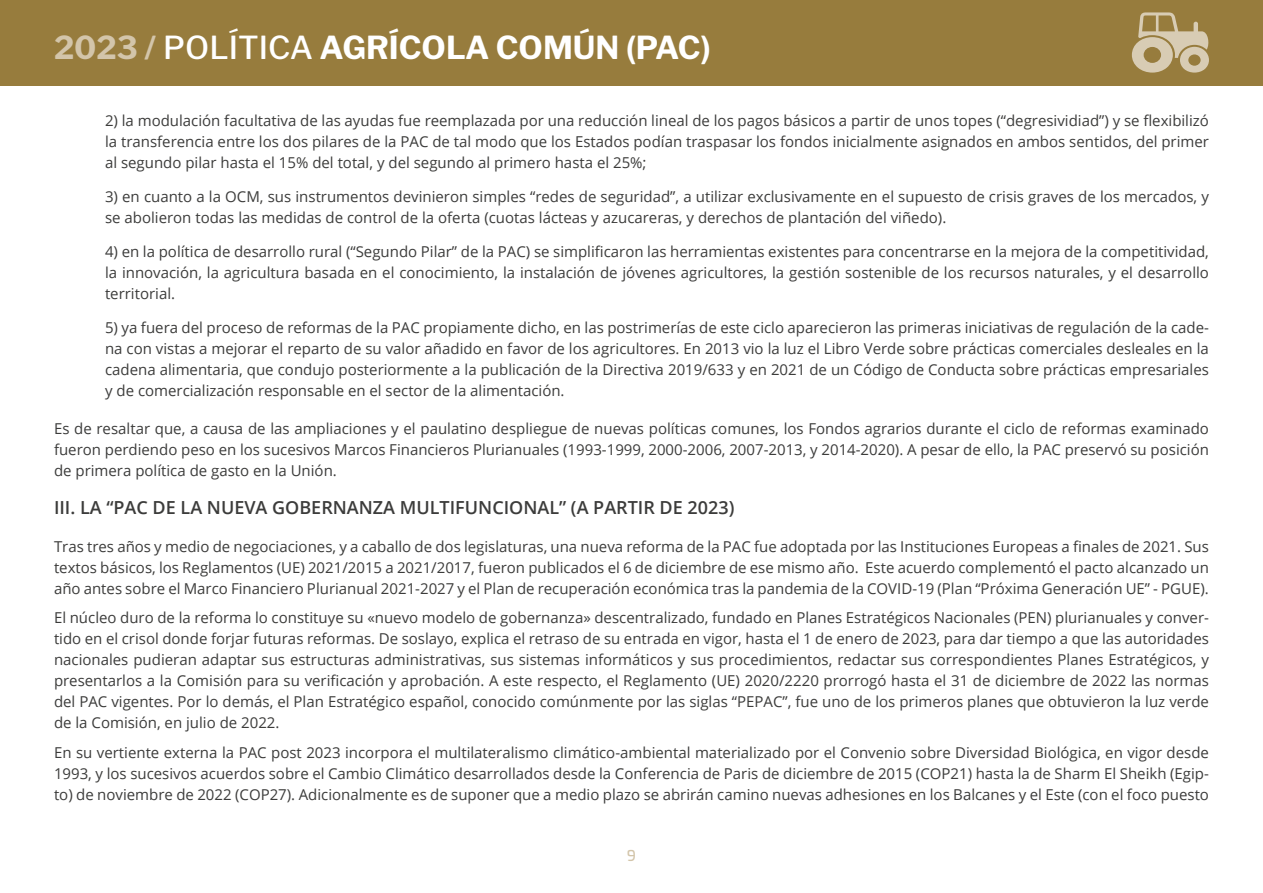
<style>
.page{position:relative;width:1263px;height:893px;background:#fff}
.page>*{position:absolute;margin:0;border:0;box-sizing:border-box;transform-origin:0 0}
.t1{font:700 31.5px "Libre Franklin";color:#fff}
.t2{font:600 18px "Open Sans";color:#3c3c3b}
.t3{font:15px/21px "Open Sans";color:#3c3c3b;text-align:justify}
.t4{font:500 15px "Exo";color:#d3c5aa}
.s1{color:#d3c5aa}
.s2{font-weight:500}
</style>
<div class="page">
<div style="left:0;top:0;width:1263px;height:85px;background:#977c3d"></div>
<svg style="left:1132px;top:12px;width:77px;height:61px"></svg>
<h1 class="t1" style="left:54px;top:23px;width:658px"><span class="s1">2023 /</span> <span class="s2">POLÍTICA</span> AGRÍCOLA COMÚN (PAC)</h1>
<p class="t3" style="left:105px;top:110px;width:1105px">2) la modulación facultativa de las ayudas fue reemplazada por una reducción lineal de los pagos básicos a partir de unos topes (“degresividiad”) y se flexibilizó la transferencia entre los dos pilares de la PAC de tal modo que los Estados podían traspasar los fondos inicialmente asignados en ambos sentidos, del primer al segundo pilar hasta el 15% del total, y del segundo al primero hasta el 25%;</p>
<p class="t3" style="left:105px;top:186px;width:1105px">3) en cuanto a la OCM, sus instrumentos devinieron simples “redes de seguridad”, a utilizar exclusivamente en el supuesto de crisis graves de los mercados, y se abolieron todas las medidas de control de la oferta (cuotas lácteas y azucareras, y derechos de plantación del viñedo).</p>
<p class="t3" style="left:105px;top:240px;width:1105px">4) en la política de desarrollo rural (“Segundo Pilar” de la PAC) se simplificaron las herramientas existentes para concentrarse en la mejora de la competitividad, la innovación, la agricultura basada en el conocimiento, la instalación de jóvenes agricultores, la gestión sostenible de los recursos naturales, y el desarrollo territorial.</p>
<p class="t3" style="left:105px;top:316px;width:1105px">5) ya fuera del proceso de reformas de la PAC propiamente dicho, en las postrimerías de este ciclo aparecieron las primeras iniciativas de regulación de la cade&shy;na con vistas a mejorar el reparto de su valor añadido en favor de los agricultores. En 2013 vio la luz el Libro Verde sobre prácticas comerciales desleales en la cadena alimentaria, que condujo posteriormente a la publicación de la Directiva 2019/633 y en 2021 de un Código de Conducta sobre prácticas empresariales y de comercialización responsable en el sector de la alimentación.</p>
<p class="t3" style="left:54px;top:417px;width:1156px">Es de resaltar que, a causa de las ampliaciones y el paulatino despliegue de nuevas políticas comunes, los Fondos agrarios durante el ciclo de reformas examinado fueron perdiendo peso en los sucesivos Marcos Financieros Plurianuales (1993-1999, 2000-2006, 2007-2013, y 2014-2020). A pesar de ello, la PAC preservó su posición de primera política de gasto en la Unión.</p>
<p class="t2" style="left:54px;top:495px;width:682px">III. LA “PAC DE LA NUEVA GOBERNANZA MULTIFUNCIONAL” (A PARTIR DE 2023)</p>
<p class="t3" style="left:54px;top:535px;width:1156px">Tras tres años y medio de negociaciones, y a caballo de dos legislaturas, una nueva reforma de la PAC fue adoptada por las Instituciones Europeas a finales de 2021. Sus textos básicos, los Reglamentos (UE) 2021/2015 a 2021/2017, fueron publicados el 6 de diciembre de ese mismo año. Este acuerdo complementó el pacto alcanzado un año antes sobre el Marco Financiero Plurianual 2021-2027 y el Plan de recuperación económica tras la pandemia de la COVID-19 (Plan “Próxima Generación UE” - PGUE).</p>
<p class="t3" style="left:54px;top:607px;width:1156px">El núcleo duro de la reforma lo constituye su «nuevo modelo de gobernanza» descentralizado, fundado en Planes Estratégicos Nacionales (PEN) plurianuales y conver&shy;tido en el crisol donde forjar futuras reformas. De soslayo, explica el retraso de su entrada en vigor, hasta el 1 de enero de 2023, para dar tiempo a que las autoridades nacionales pudieran adaptar sus estructuras administrativas, sus sistemas informáticos y sus procedimientos, redactar sus correspondientes Planes Estratégicos, y presentarlos a la Comisión para su verificación y aprobación. A este respecto, el Reglamento (UE) 2020/2220 prorrogó hasta el 31 de diciembre de 2022 las normas del PAC vigentes. Por lo demás, el Plan Estratégico español, conocido comúnmente por las siglas “PEPAC”, fue uno de los primeros planes que obtuvieron la luz verde de la Comisión, en julio de 2022.</p>
<p class="t3" style="left:54px;top:741px;width:1156px">En su vertiente externa la PAC post 2023 incorpora el multilateralismo climático-ambiental materializado por el Convenio sobre Diversidad Biológica, en vigor desde 1993, y los sucesivos acuerdos sobre el Cambio Climático desarrollados desde la Conferencia de Paris de diciembre de 2015 (COP21) hasta la de Sharm El Sheikh (Egip&shy;to) de noviembre de 2022 (COP27). Adicionalmente es de suponer que a medio plazo se abrirán camino nuevas adhesiones en los Balcanes y el Este (con el foco puesto</p>
<p class="t4" style="left:627px;top:845px;width:11px">9</p>
</div>
